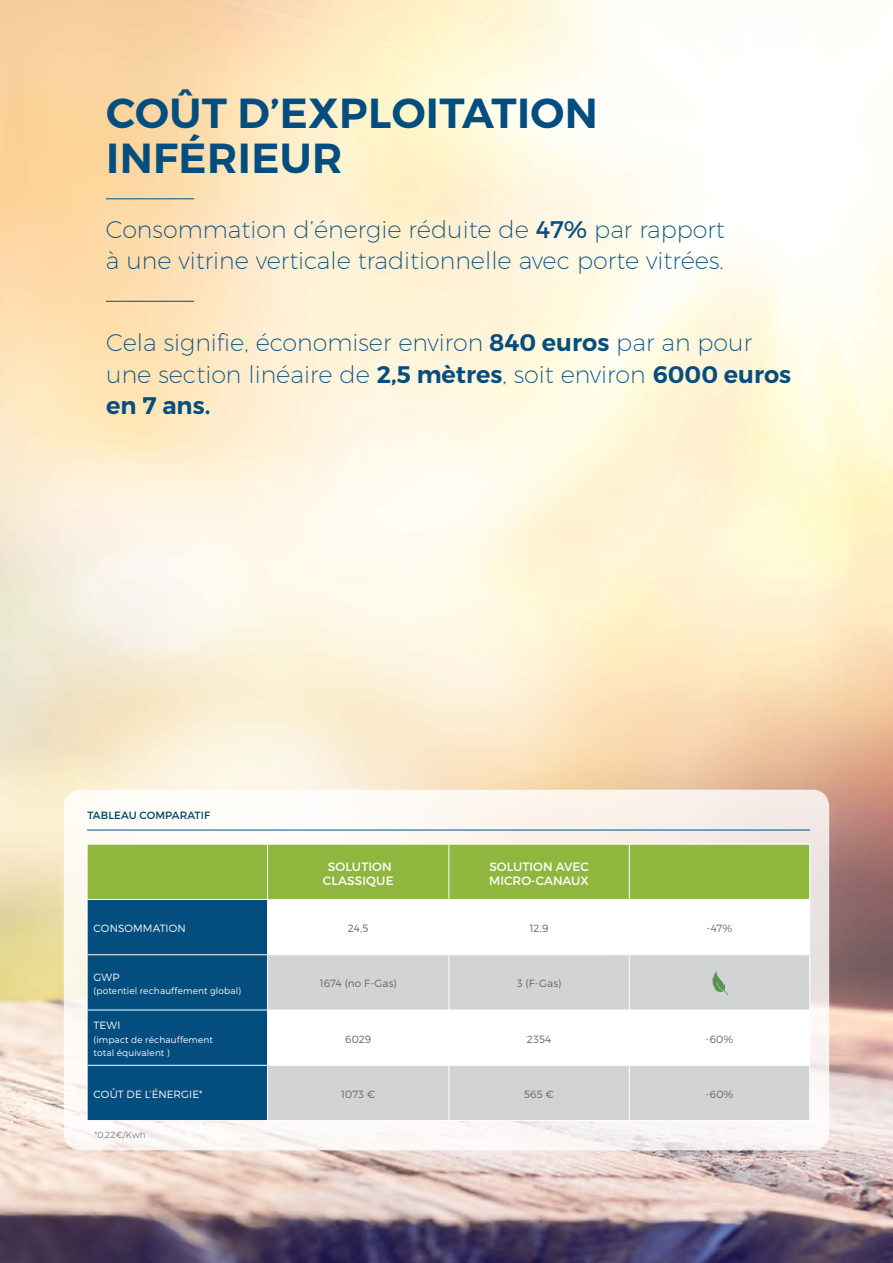
<style>
.page{position:relative;width:893px;height:1263px;background:#fff}
.page>*{position:absolute;margin:0;border:0;box-sizing:border-box;transform-origin:0 0}
.t1{font:600 42px/45px "Montserrat";letter-spacing:.01em;color:#044d7f}
.t2{font:200 24px/31.5px "Montserrat";color:#044d7f}
.t3{font:12.15px/13.6px "Montserrat";color:#fff;text-align:center}
.t4{font:300 10.5px "Montserrat";letter-spacing:.01em;color:#636466}
.t5{font:300 10.5px "Montserrat";letter-spacing:.005em;color:#fff}
.t6{font:10.5px "Montserrat";letter-spacing:.01em;color:#00425f}
.t7{font:300 9px/13.5px "Montserrat";letter-spacing:.015em;color:#fff}
.t8{font:300 9px "Montserrat";color:#808285}
.s1{font-weight:400}
.s2{font-weight:600}
</style>
<div class="page">
<img style="left:0;top:0;width:893px;height:1263px">
<svg style="left:64px;top:790px;width:765px;height:360px;fill:#fbf7f4"></svg>
<hr style="left:106px;top:198px;width:88px;height:1px;background:#044d7f">
<hr style="left:106px;top:301px;width:88px;height:1px;background:#044d7f">
<hr style="left:87px;top:1120px;width:181px;height:1px;background:#fff">
<hr style="left:268px;top:1120px;width:181px;height:1px;background:#fff">
<hr style="left:449px;top:1120px;width:180px;height:1px;background:#fff">
<hr style="left:629px;top:1120px;width:181px;height:1px;background:#fff">
<hr style="left:87px;top:830px;width:723px;height:1px;background:#044d7f">
<svg style="left:87px;top:844px;width:723px;height:276px"></svg>
<h1 class="t1" style="left:106px;top:91px;width:493px">COÛT D’EXPLOITATION<br>INFÉRIEUR</h1>
<p class="t2" style="left:106px;top:213px;width:620px">Consommation d’énergie réduite de <span class="s1">47%</span> par rapport à une vitrine verticale traditionnelle avec porte vitrées.</p>
<p class="t2" style="left:106px;top:326px;width:686px">Cela signifie, économiser environ <span class="s2">840 euros</span> par an pour une section linéaire de <span class="s2">2,5 mètres</span>, soit environ <span class="s2">6000 euros en 7 ans.</span></p>
<p class="t6" style="left:88px;top:808px;width:124px">TABLEAU COMPARATIF</p>
<p class="t3" style="left:323px;top:860px;width:72px">SOLUTION<br>CLASSIQUE</p>
<p class="t3" style="left:489px;top:860px;width:101px;text-align:left">SOLUTION AVEC<br>MICRO-CANAUX</p>
<p class="t5" style="left:94px;top:922px;width:94px">CONSOMMATION</p>
<p class="t4" style="left:348px;top:922px;width:22px">24,5</p>
<p class="t4" style="left:530px;top:922px;width:20px">12,9</p>
<p class="t4" style="left:707px;top:922px;width:27px">-47%</p>
<p class="t5" style="left:94px;top:970px;width:27px">GWP</p>
<p class="t7" style="left:94px;top:984px;width:149px">(potentiel rechauffement global)</p>
<p class="t4" style="left:320px;top:977px;width:78px">1674 (no F-Gas)</p>
<p class="t4" style="left:517px;top:977px;width:46px">3 (F-Gas)</p>
<p class="t5" style="left:94px;top:1019px;width:28px">TEWI</p>
<p class="t7" style="left:94px;top:1033px;width:121px">(impact de réchauffement total équivalent )</p>
<p class="t4" style="left:345px;top:1032px;width:28px">6029</p>
<p class="t4" style="left:527px;top:1032px;width:26px">2354</p>
<p class="t4" style="left:705px;top:1032px;width:29px">-60%</p>
<p class="t5" style="left:94px;top:1088px;width:111px">COÛT DE L’ÉNERGIE*</p>
<p class="t4" style="left:341px;top:1088px;width:36px">1073 €</p>
<p class="t4" style="left:524px;top:1088px;width:31px">565 €</p>
<p class="t4" style="left:705px;top:1088px;width:29px">-60%</p>
<p class="t8" style="left:94px;top:1129px;width:53px">*0,22€/Kwh</p>
</div>
